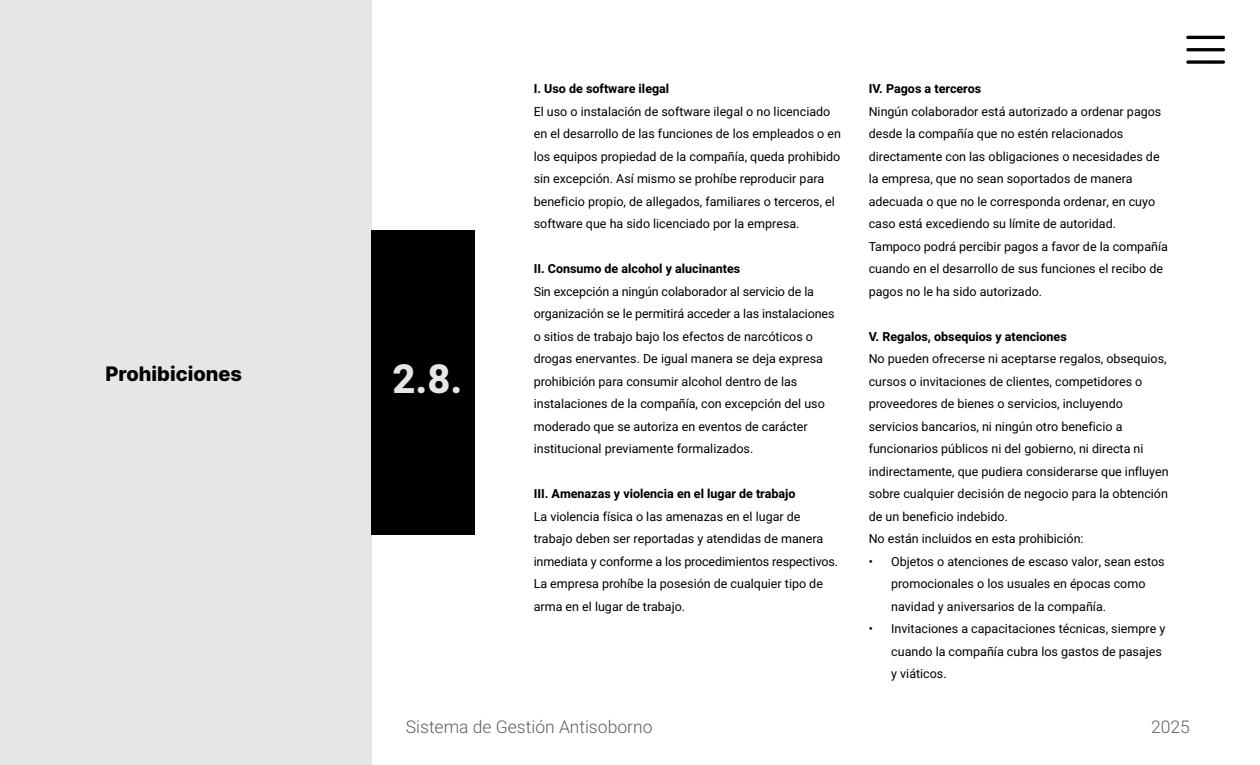
<style>
.page{position:relative;width:1260px;height:765px;background:#fff}
.page>*{position:absolute;margin:0;border:0;box-sizing:border-box;transform-origin:0 0}
.t1{font:800 40.12px "Heebo";color:#e6e6e6}
.t2{font:800 20px "Inter";color:#000}
.t3{font:300 17.5px "Heebo";color:#606060}
.t4{font:12.5px/22.5px "Heebo";color:#000}
.t5{font:700 12.5px "Heebo";color:#000}
</style>
<div class="page">
<div style="left:0;top:0;width:371px;height:765px;background:#e6e6e6"></div>
<div style="left:371px;top:230px;width:104px;height:305px;background:#000"></div>
<svg style="left:1186px;top:36px;width:39px;height:3px"></svg>
<svg style="left:1186px;top:60px;width:39px;height:4px"></svg>
<svg style="left:1186px;top:48px;width:39px;height:3px"></svg>
<h2 class="t2" style="left:106px;top:359px;width:138px">Prohibiciones</h2>
<h1 class="t1" style="left:392px;top:351px;width:72px">2.8.</h1>
<p class="t5" style="left:534px;top:80px;width:137px">I. Uso de software ilegal</p>
<p class="t4" style="left:534px;top:100px;width:309px">El uso o instalación de software ilegal o no licenciado en el desarrollo de las funciones de los empleados o en los equipos propiedad de la compañía, queda prohibido sin excepción. Así mismo se prohíbe reproducir para beneficio propio, de allegados, familiares o terceros, el software que ha sido licenciado por la empresa.</p>
<p class="t5" style="left:534px;top:260px;width:208px">II. Consumo de alcohol y alucinantes</p>
<p class="t4" style="left:534px;top:280px;width:302px">Sin excepción a ningún colaborador al servicio de la organización se le permitirá acceder a las instalaciones o sitios de trabajo bajo los efectos de narcóticos o drogas enervantes. De igual manera se deja expresa prohibición para consumir alcohol dentro de las instalaciones de la compañía, con excepción del uso moderado que se autoriza en eventos de carácter institucional previamente formalizados.</p>
<p class="t5" style="left:534px;top:485px;width:263px">III. Amenazas y violencia en el lugar de trabajo</p>
<p class="t4" style="left:534px;top:505px;width:306px">La violencia física o las amenazas en el lugar de trabajo deben ser reportadas y atendidas de manera inmediata y conforme a los procedimientos respectivos.<br>La empresa prohíbe la posesión de cualquier tipo de arma en el lugar de trabajo.</p>
<p class="t5" style="left:869px;top:80px;width:114px">IV. Pagos a terceros</p>
<p class="t4" style="left:869px;top:100px;width:301px">Ningún colaborador está autorizado a ordenar pagos desde la compañía que no estén relacionados directamente con las obligaciones o necesidades de la empresa, que no sean soportados de manera adecuada o que no le corresponda ordenar, en cuyo caso está excediendo su límite de autoridad.<br>Tampoco podrá percibir pagos a favor de la compañía cuando en el desarrollo de sus funciones el recibo de pagos no le ha sido autorizado.</p>
<p class="t5" style="left:869px;top:328px;width:200px">V. Regalos, obsequios y atenciones</p>
<p class="t4" style="left:869px;top:348px;width:301px">No pueden ofrecerse ni aceptarse regalos, obsequios, cursos o invitaciones de clientes, competidores o proveedores de bienes o servicios, incluyendo servicios bancarios, ni ningún otro beneficio a funcionarios públicos ni del gobierno, ni directa ni indirectamente, que pudiera considerarse que influyen sobre cualquier decisión de negocio para la obtención de un beneficio indebido.<br>No están incluidos en esta prohibición:</p>
<p class="t4" style="left:891px;top:550px;width:275px;text-indent:-22px">• Objetos o atenciones de escaso valor, sean estos promocionales o los usuales en épocas como navidad y aniversarios de la compañía.</p>
<p class="t4" style="left:891px;top:618px;width:276px;text-indent:-22px">• Invitaciones a capacitaciones técnicas, siempre y cuando la compañía cubra los gastos de pasajes y viáticos.</p>
<h3 class="t3" style="left:406px;top:714px;width:248px">Sistema de Gestión Antisoborno</h3>
<h3 class="t3" style="left:1151px;top:714px;width:40px">2025</h3>
</div>
